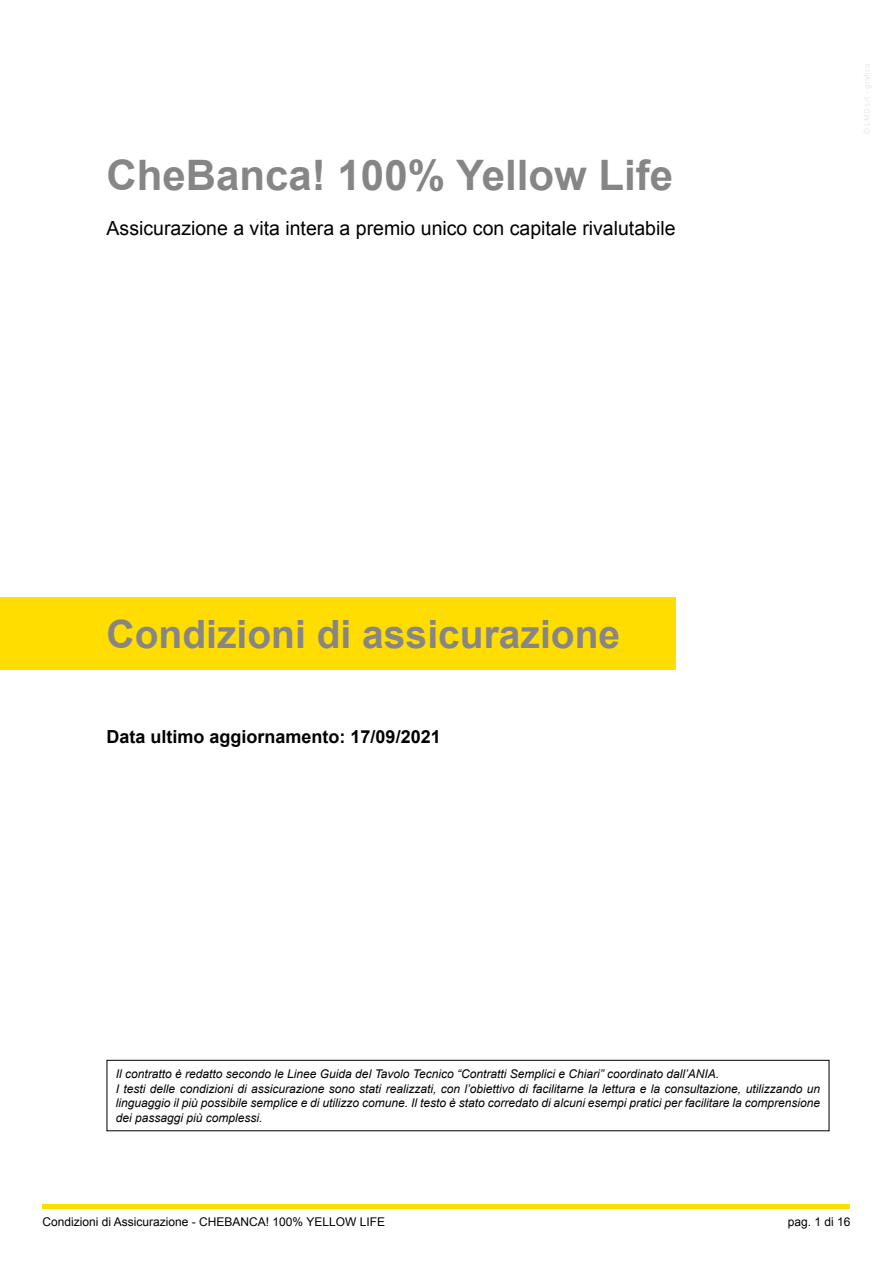
<style>
.page{position:relative;width:893px;height:1263px;background:#fff}
.page>*{position:absolute;margin:0;border:0;box-sizing:border-box;transform-origin:0 0}
.t1{font:700 42px "Arial";color:#878686}
.t2{font:700 39px "Arial";color:#878686}
.t3{font:19.5px "Arial";color:#000}
.t4{font:700 18px "Arial";color:#000}
.t5{font:italic 12px/14.4px "Arial";color:#000}
.t6{font:12px "Arial";color:#000}
</style>
<div class="page">
<hr style="left:43px;top:1205px;width:807px;height:4px;background:#fd0">
<div style="left:0;top:597px;width:676px;height:72px;background:#fd0"></div>
<div style="left:107px;top:1060px;width:722px;height:71px;border:1px solid #000"></div>
<h1 class="t1" style="left:107px;top:147px;width:568px">CheBanca! 100% Yellow Life</h1>
<h3 class="t3" style="left:107px;top:216px;width:570px">Assicurazione a vita intera a premio unico con capitale rivalutabile</h3>
<h2 class="t2" style="left:107px;top:609px;width:515px">Condizioni di assicurazione</h2>
<h3 class="t4" style="left:107px;top:725px;width:336px">Data ultimo aggiornamento: 17/09/2021</h3>
<p class="t5" style="left:116px;top:1067px;width:706px">Il contratto è redatto secondo le Linee Guida del Tavolo Tecnico “Contratti Semplici e Chiari” coordinato dall’ANIA.<br>I testi delle condizioni di assicurazione sono stati realizzati, con l’obiettivo di facilitarne la lettura e la consultazione, utilizzando un linguaggio il più possibile semplice e di utilizzo comune. Il testo è stato corredato di alcuni esempi pratici per facilitare la comprensione dei passaggi più complessi.</p>
<p class="t6" style="left:43px;top:1214px;width:344px">Condizioni di Assicurazione - CHEBANCA! 100% YELLOW LIFE</p>
<p class="t6" style="left:788px;top:1214px;width:64px">pag. 1 di 16</p>
</div>
